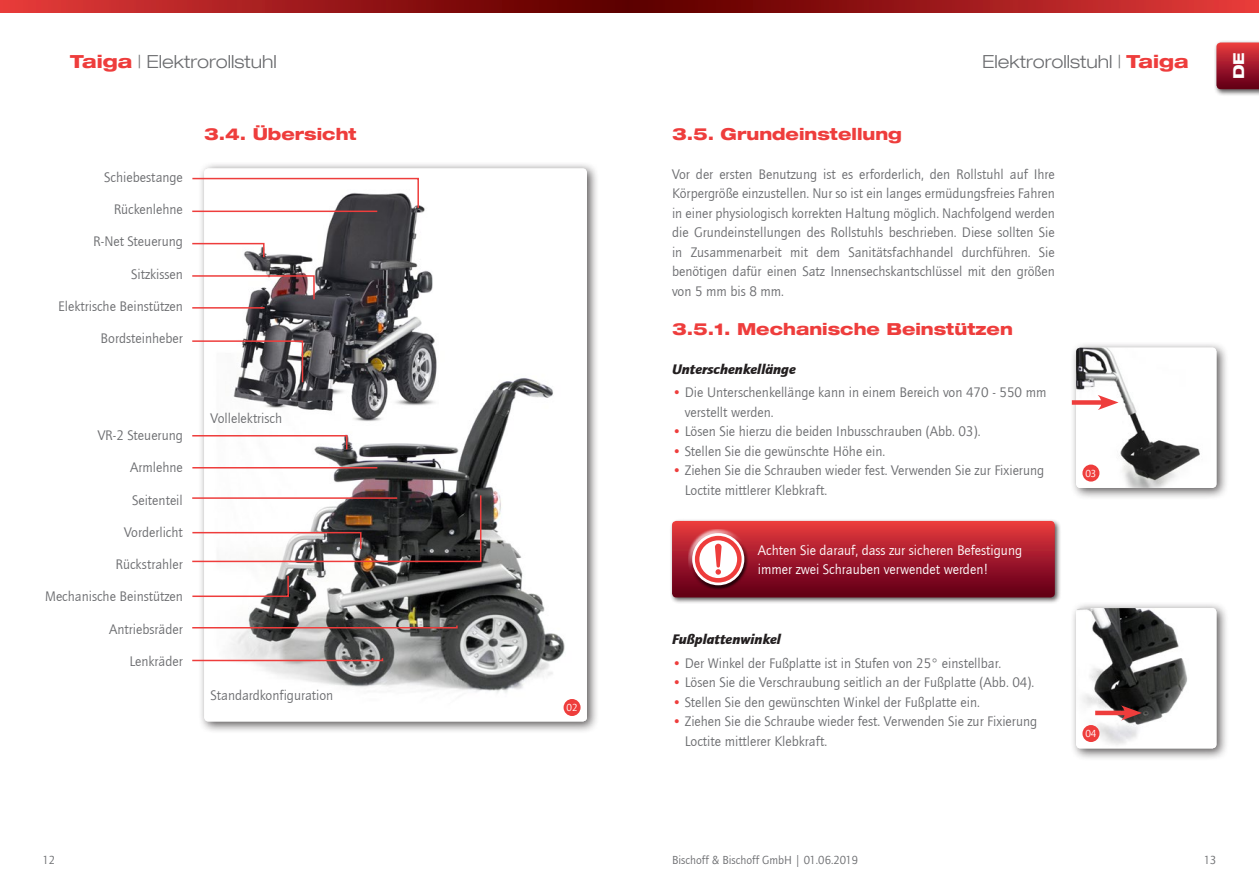
<style>
.page{position:relative;width:1259px;height:893px;background:#fff}
.page>*{position:absolute;margin:0;border:0;box-sizing:border-box;transform-origin:0 0}
.t1{font:300 18px "Helve Neu Lig Ext";color:#6c6d70}
.t2{font:800 16.5px "Helve Neu Hea Ext";color:#ee3d3c}
.t3{font:800 15px "Helve Neu Hea Ext";color:#fff}
.t4{font:14.25px/19.5px "Quay Sans";color:#6c6d70}
.t5{font:14.25px/19.5px "Quay Sans";color:#fff}
.t6{font:italic 900 14.25px "Quay Sans";color:#231f20}
.t7{font:12px "Quay Sans";color:#6c6d70}
.t8{font:10.5px "Quay Sans";color:#fff}
.s1{font-family:"Helve Neu Hea Ext";font-weight:800;color:#ee3d3c}
.s2{color:#ee3d3c}
</style>
<div class="page">
<svg style="left:0;top:0;width:629px;height:12px;background:#9e1a1a"></svg>
<svg style="left:629px;top:0;width:630px;height:12px;background:#9e1a1a"></svg>
<div style="left:1213px;top:40px;width:46px;height:56px;background:#231f20;opacity:.75"></div>
<svg style="left:1216px;top:43px;width:43px;height:46px;background:#a31c2c"></svg>
<div style="left:198px;top:162px;width:401px;height:572px;background:#231f20;opacity:.75"></div>
<img style="left:204px;top:168px;width:383px;height:553px">
<hr style="left:192px;top:211px;width:185px;height:1px;background:#ee3d3c">
<hr style="left:192px;top:307px;width:72px;height:2px;background:#ee3d3c">
<svg style="left:192px;top:177px;width:228px;height:32px"></svg>
<svg style="left:192px;top:434px;width:156px;height:17px"></svg>
<div style="left:563px;top:699px;width:17px;height:17px;background:#ee3d3c;border-radius:50%"></div>
<svg style="left:192px;top:624px;width:266px;height:5px"></svg>
<svg style="left:192px;top:657px;width:192px;height:5px"></svg>
<svg style="left:192px;top:242px;width:73px;height:17px"></svg>
<svg style="left:192px;top:340px;width:112px;height:44px"></svg>
<hr style="left:192px;top:467px;width:185px;height:1px;background:#ee3d3c">
<svg style="left:192px;top:574px;width:98px;height:24px"></svg>
<svg style="left:192px;top:274px;width:123px;height:27px"></svg>
<svg style="left:192px;top:494px;width:290px;height:69px"></svg>
<div style="left:669px;top:518px;width:392px;height:86px;background:#231f20;opacity:.75"></div>
<svg style="left:672px;top:521px;width:382px;height:76px;background:#a82635"></svg>
<div style="left:695px;top:536px;width:46px;height:46px;border:4px solid #ee3d3c;border-radius:50%"></div>
<div style="left:1070px;top:341px;width:159px;height:159px;background:#231f20;opacity:.75"></div>
<img style="left:1076px;top:348px;width:140px;height:140px">
<div style="left:1082px;top:465px;width:17px;height:17px;background:#ee3d3c;border-radius:50%"></div>
<div style="left:1070px;top:601px;width:159px;height:160px;background:#231f20;opacity:.75"></div>
<img style="left:1076px;top:608px;width:140px;height:140px">
<div style="left:1082px;top:725px;width:17px;height:17px;background:#ee3d3c;border-radius:50%"></div>
<div style="left:1071px;top:400px;width:35px;height:5px;background:#ee3d3c"></div>
<svg style="left:1097px;top:395px;width:21px;height:15px"></svg>
<hr style="left:1095px;top:711px;width:34px;height:4px;background:#ee3d3c">
<svg style="left:1121px;top:705px;width:21px;height:15px"></svg>
<p class="t1" style="left:70px;top:50px;width:208px"><span class="s1">Taiga</span> | Elektrorollstuhl</p>
<p class="t1" style="left:982px;top:50px;width:208px">Elektrorollstuhl | <span class="s1">Taiga</span></p>
<p class="t4" style="left:104px;top:168px;width:80px">Schiebestange</p>
<p class="t4" style="left:114px;top:200px;width:71px">Rückenlehne</p>
<p class="t4" style="left:93px;top:232px;width:91px">R-Net Steuerung</p>
<p class="t4" style="left:131px;top:264px;width:53px">Sitzkissen</p>
<p class="t4" style="left:58px;top:297px;width:126px">Elektrische Beinstützen</p>
<p class="t4" style="left:101px;top:329px;width:84px">Bordsteinheber</p>
<p class="t2" style="left:204px;top:123px;width:154px">3.4. Übersicht</p>
<p class="t4" style="left:98px;top:426px;width:87px">VR-2 Steuerung</p>
<p class="t4" style="left:130px;top:458px;width:54px">Armlehne</p>
<p class="t4" style="left:132px;top:490px;width:52px">Seitenteil</p>
<p class="t4" style="left:124px;top:523px;width:60px">Vorderlicht</p>
<p class="t4" style="left:115px;top:555px;width:69px">Rückstrahler</p>
<p class="t4" style="left:45px;top:587px;width:139px">Mechanische Beinstützen</p>
<p class="t4" style="left:109px;top:619px;width:75px">Antriebsräder</p>
<p class="t4" style="left:129px;top:652px;width:55px">Lenkräder</p>
<p class="t4" style="left:211px;top:409px;width:73px">Vollelektrisch</p>
<p class="t4" style="left:211px;top:686px;width:124px">Standardkonfiguration</p>
<p class="t8" style="left:566px;top:702px;width:13px">02</p>
<p class="t2" style="left:672px;top:123px;width:231px">3.5. Grundeinstellung</p>
<p class="t4" style="left:672px;top:164px;width:384px;text-align:justify">Vor der ersten Benutzung ist es erforderlich, den Rollstuhl auf Ihre Körpergröße einzustellen. Nur so ist ein langes ermüdungsfreies Fahren in einer physiologisch korrekten Haltung möglich. Nachfolgend werden die Grundeinstellungen des Rollstuhls beschrieben. Diese sollten Sie in Zusammenarbeit mit dem Sanitätsfachhandel durchführen. Sie benötigen dafür einen Satz Innensechskantschlüssel mit den größen von 5 mm bis 8 mm.</p>
<p class="t2" style="left:672px;top:318px;width:342px">3.5.1. Mechanische Beinstützen</p>
<p class="t6" style="left:672px;top:360px;width:125px">Unterschenkellänge</p>
<p class="t4" style="left:685px;top:383px;width:363px;text-indent:-13px"><span class="s2">•</span> Die Unterschenkellänge kann in einem Bereich von 470 - 550 mm verstellt werden.</p>
<p class="t4" style="left:672px;top:422px;width:310px"><span class="s2">•</span> Lösen Sie hierzu die beiden Inbusschrauben (Abb. 03).</p>
<p class="t4" style="left:672px;top:442px;width:215px"><span class="s2">•</span> Stellen Sie die gewünschte Höhe ein.</p>
<p class="t4" style="left:685px;top:461px;width:361px;text-indent:-13px"><span class="s2">•</span> Ziehen Sie die Schrauben wieder fest. Verwenden Sie zur Fixierung<br>Loctite mittlerer Klebkraft.</p>
<p class="t5" style="left:758px;top:541px;width:266px">Achten Sie darauf, dass zur sicheren Befestigung immer zwei Schrauben verwendet werden!</p>
<p class="t6" style="left:672px;top:631px;width:110px">Fußplattenwinkel</p>
<p class="t4" style="left:672px;top:654px;width:331px"><span class="s2">•</span> Der Winkel der Fußplatte ist in Stufen von 25° einstellbar.</p>
<p class="t4" style="left:672px;top:673px;width:364px"><span class="s2">•</span> Lösen Sie die Verschraubung seitlich an der Fußplatte (Abb. 04).</p>
<p class="t4" style="left:672px;top:693px;width:309px"><span class="s2">•</span> Stellen Sie den gewünschten Winkel der Fußplatte ein.</p>
<p class="t4" style="left:685px;top:712px;width:354px;text-indent:-13px"><span class="s2">•</span> Ziehen Sie die Schraube wieder fest. Verwenden Sie zur Fixierung<br>Loctite mittlerer Klebkraft.</p>
<p class="t8" style="left:1085px;top:467px;width:13px">03</p>
<p class="t8" style="left:1085px;top:728px;width:13px">04</p>
<p class="t3" style="left:1229px;top:79px;width:28px;rotate:-90deg">DE</p>
<p class="t7" style="left:672px;top:853px;width:188px">Bischoff &amp; Bischoff GmbH | 01.06.2019</p>
<p class="t7" style="left:43px;top:853px;width:14px">12</p>
<p class="t7" style="left:1203px;top:853px;width:14px">13</p>
</div>
